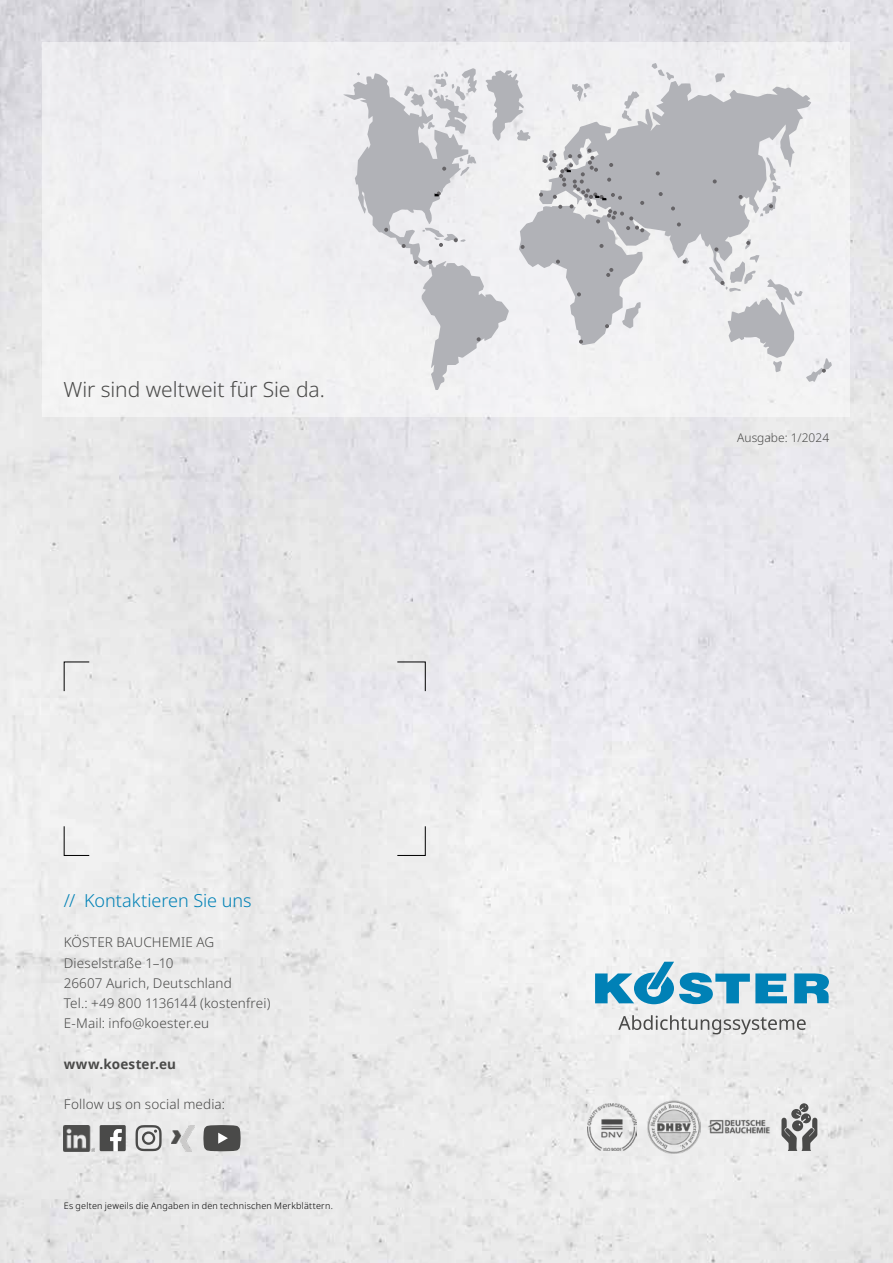
<style>
.page{position:relative;width:893px;height:1263px;background:#fff}
.page>*{position:absolute;margin:0;border:0;box-sizing:border-box;transform-origin:0 0}
.t1{font:300 21px "Noto Sans";letter-spacing:-.005em;color:#4a4a49}
.t2{font:300 18px "Noto Sans";letter-spacing:-.005em;color:#0081b6}
.t3{font:300 13.5px/20.2px "Noto Sans";letter-spacing:.01em;color:#4a4a49}
.t4{font:700 13.5px "Noto Sans";letter-spacing:.015em;color:#4a4a49}
.t5{font:300 12px "Noto Sans";color:#4a4a49}
.t6{font:300 9px "Noto Sans";letter-spacing:.025em;color:#000}
</style>
<div class="page">
<img style="left:0;top:0;width:893px;height:1263px">
<div style="left:43px;top:43px;width:807px;height:374px;background:#f0f0f2"></div>
<img style="left:587px;top:1103px;width:49px;height:47px">
<img style="left:648px;top:1101px;width:53px;height:52px">
<img style="left:707px;top:1110px;width:64px;height:34px">
<svg style="left:781px;top:1103px;width:36px;height:48px;background:#9e9e9e"></svg>
<svg style="left:651px;top:63px;width:23px;height:17px"></svg>
<svg style="left:343px;top:73px;width:166px;height:317px"></svg>
<svg style="left:486px;top:70px;width:33px;height:71px"></svg>
<svg style="left:715px;top:73px;width:10px;height:8px"></svg>
<svg style="left:519px;top:81px;width:292px;height:264px"></svg>
<svg style="left:572px;top:83px;width:18px;height:18px"></svg>
<svg style="left:404px;top:68px;width:73px;height:66px"></svg>
<svg style="left:460px;top:154px;width:16px;height:22px"></svg>
<svg style="left:739px;top:195px;width:4px;height:4px"></svg>
<svg style="left:760px;top:157px;width:20px;height:59px"></svg>
<svg style="left:556px;top:260px;width:4px;height:4px"></svg>
<svg style="left:677px;top:222px;width:4px;height:4px"></svg>
<svg style="left:521px;top:245px;width:4px;height:4px"></svg>
<svg style="left:683px;top:257px;width:6px;height:7px"></svg>
<svg style="left:659px;top:192px;width:4px;height:4px"></svg>
<svg style="left:428px;top:260px;width:4px;height:4px"></svg>
<svg style="left:713px;top:179px;width:4px;height:4px"></svg>
<svg style="left:671px;top:206px;width:4px;height:4px"></svg>
<svg style="left:442px;top:167px;width:4px;height:4px"></svg>
<svg style="left:577px;top:292px;width:4px;height:4px"></svg>
<svg style="left:477px;top:337px;width:4px;height:4px"></svg>
<svg style="left:384px;top:228px;width:4px;height:4px"></svg>
<svg style="left:422px;top:228px;width:44px;height:19px"></svg>
<svg style="left:579px;top:340px;width:4px;height:4px"></svg>
<svg style="left:599px;top:244px;width:5px;height:4px"></svg>
<svg style="left:709px;top:239px;width:123px;height:143px"></svg>
<svg style="left:402px;top:244px;width:4px;height:4px"></svg>
<svg style="left:414px;top:260px;width:4px;height:4px"></svg>
<svg style="left:605px;top:324px;width:4px;height:4px"></svg>
<svg style="left:606px;top:268px;width:7px;height:9px"></svg>
<svg style="left:656px;top:171px;width:4px;height:4px"></svg>
<svg style="left:435px;top:191px;width:6px;height:5px"></svg>
<svg style="left:539px;top:149px;width:105px;height:83px"></svg>
<svg style="left:63px;top:661px;width:27px;height:31px"></svg>
<svg style="left:397px;top:825px;width:29px;height:31px"></svg>
<svg style="left:397px;top:661px;width:29px;height:31px"></svg>
<svg style="left:63px;top:825px;width:27px;height:31px"></svg>
<img style="left:64px;top:1125px;width:31px;height:26px">
<img style="left:172px;top:1125px;width:22px;height:26px">
<svg style="left:100px;top:1125px;width:26px;height:26px"></svg>
<svg style="left:136px;top:1125px;width:26px;height:26px"></svg>
<svg style="left:203px;top:1125px;width:38px;height:26px"></svg>
<svg style="left:794px;top:973px;width:35px;height:30px"></svg>
<svg style="left:595px;top:962px;width:192px;height:42px"></svg>
<svg style="left:618px;top:1015px;width:188px;height:19px"></svg>
<h1 class="t1" style="left:63px;top:374px;width:263px">Wir sind weltweit für Sie da.</h1>
<h2 class="t2" style="left:64px;top:888px;width:189px">// Kontaktieren Sie uns</h2>
<p class="t3" style="left:64px;top:933px;width:208px">KÖSTER BAUCHEMIE AG<br>Dieselstraße 1–10<br>26607 Aurich, Deutschland<br>Tel.: +49 800 1136144 (kostenfrei)<br>E-Mail: info@koester.eu</p>
<p class="t4" style="left:64px;top:1054px;width:114px">www.koester.eu</p>
<p class="t3" style="left:64px;top:1095px;width:163px">Follow us on social media:</p>
<p class="t6" style="left:64px;top:1199px;width:271px">Es gelten jeweils die Angaben in den technischen Merkblättern.</p>
<p class="t5" style="left:737px;top:429px;width:93px">Ausgabe: 1/2024</p>
</div>
